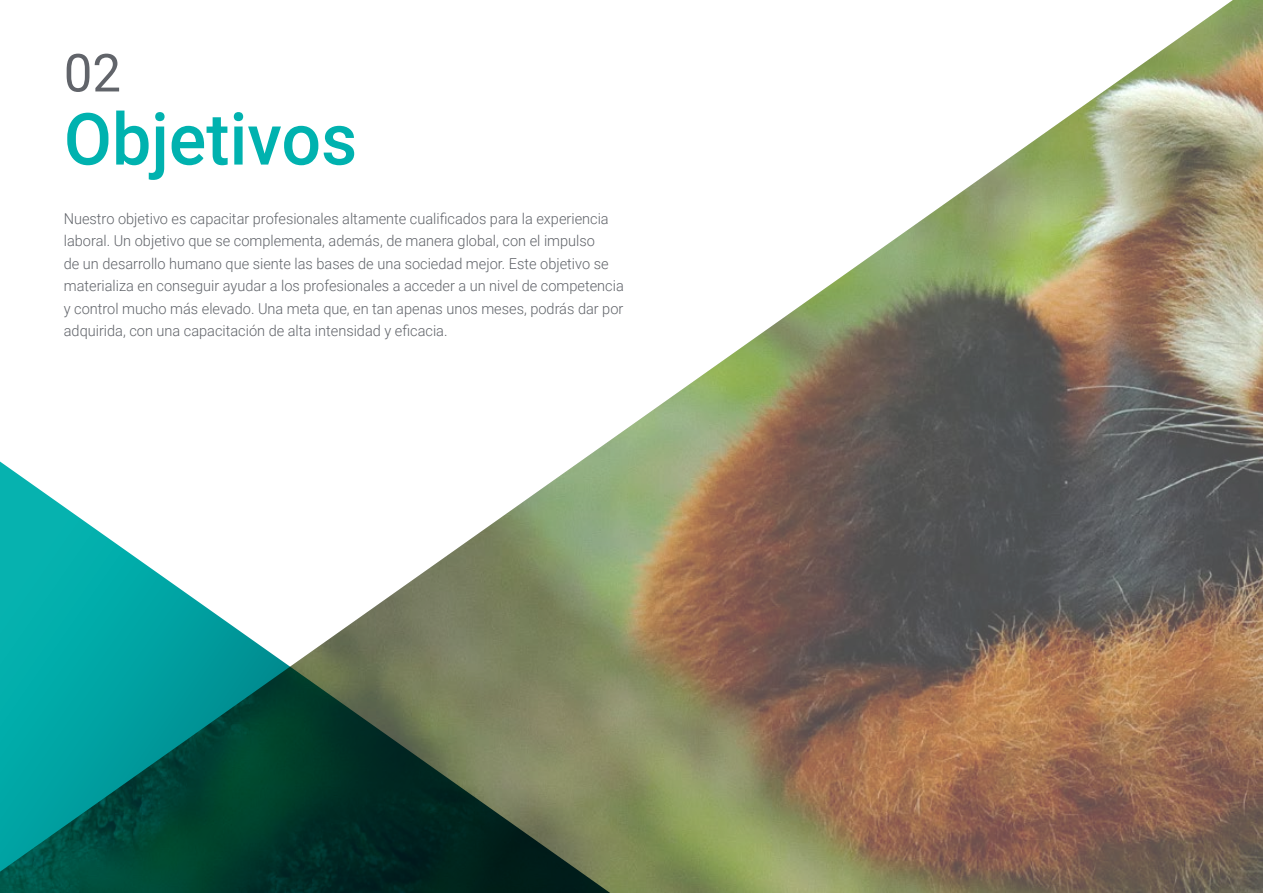
<style>
.page{position:relative;width:1263px;height:893px;background:#fff}
.page>*{position:absolute;margin:0;border:0;box-sizing:border-box;transform-origin:0 0}
.t1{font:500 72px "Roboto";color:#00b2af}
.t2{font:52.5px "Roboto";color:#61646a}
.t3{font:300 15px/22.5px "Roboto";color:#61646a}
</style>
<div class="page">
<img style="left:602px;top:0;width:661px;height:893px">
<svg style="left:0;top:446px;width:640px;height:447px"></svg>
<h2 class="t2" style="left:64px;top:36px;width:59px">02</h2>
<h1 class="t1" style="left:64px;top:89px;width:295px">Objetivos</h1>
<p class="t3" style="left:64px;top:207px;width:561px">Nuestro objetivo es capacitar profesionales altamente cualificados para la experiencia laboral. Un objetivo que se complementa, además, de manera global, con el impulso<br>de un desarrollo humano que siente las bases de una sociedad mejor. Este objetivo se materializa en conseguir ayudar a los profesionales a acceder a un nivel de competencia y control mucho más elevado. Una meta que, en tan apenas unos meses, podrás dar por adquirida, con una capacitación de alta intensidad y eficacia.</p>
</div>
